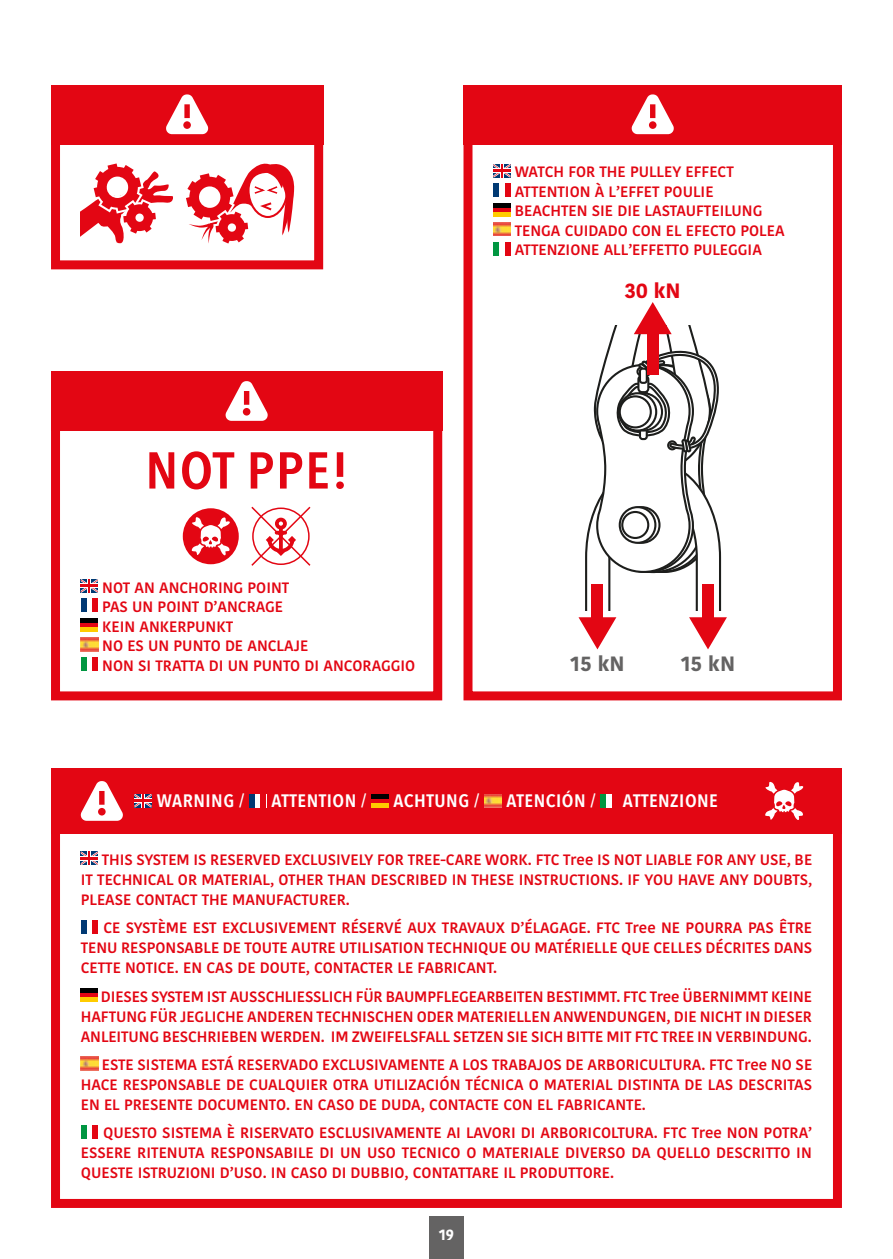
<style>
.page{position:relative;width:893px;height:1259px;background:#fff}
.page>*{position:absolute;margin:0;border:0;box-sizing:border-box;transform-origin:0 0}
.t1{font:700 20.7px "Kohinoor Devanagari";color:#646363}
.t2{font:700 20.7px "Kohinoor Devanagari";color:#e30613}
.t3{font:600 18px "Avenir Next Condensed";letter-spacing:.025em;color:#fff;scale:1.1 1}
.t4{font:600 15px/19.8px "Kohinoor Devanagari";color:#e30613;text-align:justify}
.t5{font:700 15px "Kohinoor Devanagari";color:#fff}
</style>
<div class="page">
<div style="left:429px;top:1216px;width:34px;height:43px;background:#646363"></div>
<div style="left:51px;top:85px;width:272px;height:184px;background:#fff;border:9px solid #e30613"></div>
<div style="left:51px;top:85px;width:272px;height:60px;background:#e30613"></div>
<svg style="left:186px;top:164px;width:108px;height:80px"></svg>
<svg style="left:81px;top:163px;width:92px;height:80px"></svg>
<div style="left:108px;top:178px;width:18px;height:18px;background:#fff;border-radius:50%"></div>
<svg style="left:166px;top:94px;width:42px;height:40px"></svg>
<div style="left:184px;top:104px;width:6px;height:14px;background:#e30613"></div>
<div style="left:183px;top:121px;width:8px;height:8px;background:#e30613;border-radius:50%"></div>
<div style="left:51px;top:371px;width:391px;height:329px;background:#fff;border:9px solid #e30613"></div>
<svg style="left:81px;top:579px;width:17px;height:13px"></svg>
<div style="left:81px;top:599px;width:6px;height:13px;background:#003973"></div>
<div style="left:92px;top:599px;width:6px;height:13px;background:#e30613"></div>
<div style="left:81px;top:618px;width:17px;height:13px;background:#e30613"></div>
<div style="left:81px;top:618px;width:17px;height:5px;background:#000"></div>
<hr style="left:81px;top:627px;width:17px;height:4px;background:#fc0">
<img style="left:81px;top:638px;width:17px;height:13px">
<div style="left:81px;top:657px;width:6px;height:13px;background:#009641"></div>
<div style="left:92px;top:657px;width:6px;height:13px;background:#e30613"></div>
<div style="left:183px;top:508px;width:56px;height:56px;background:#e30613;border-radius:50%"></div>
<svg style="left:190px;top:516px;width:42px;height:41px"></svg>
<svg style="left:251px;top:506px;width:60px;height:60px"></svg>
<div style="left:252px;top:507px;width:58px;height:58px;border:2px solid #e30613;border-radius:50%"></div>
<svg style="left:149px;top:451px;width:195px;height:38px"></svg>
<div style="left:51px;top:371px;width:391px;height:60px;background:#e30613"></div>
<svg style="left:226px;top:381px;width:42px;height:40px"></svg>
<div style="left:244px;top:391px;width:5px;height:14px;background:#e30613"></div>
<div style="left:243px;top:408px;width:7px;height:7px;background:#e30613;border-radius:50%"></div>
<div style="left:51px;top:768px;width:791px;height:440px;background:#fff;border:9px solid #e30613"></div>
<svg style="left:81px;top:851px;width:17px;height:14px"></svg>
<div style="left:81px;top:920px;width:6px;height:13px;background:#003973"></div>
<div style="left:92px;top:920px;width:6px;height:13px;background:#e30613"></div>
<svg style="left:81px;top:992px;width:17px;height:5px"></svg>
<hr style="left:81px;top:988px;width:17px;height:4px;background:#000">
<hr style="left:81px;top:997px;width:17px;height:4px;background:#fc0">
<img style="left:81px;top:1056px;width:17px;height:14px">
<div style="left:81px;top:1125px;width:6px;height:13px;background:#009641"></div>
<div style="left:92px;top:1125px;width:6px;height:13px;background:#e30613"></div>
<div style="left:51px;top:768px;width:791px;height:65px;background:#e30613"></div>
<svg style="left:134px;top:794px;width:18px;height:13px"></svg>
<svg style="left:255px;top:794px;width:5px;height:13px"></svg>
<div style="left:249px;top:794px;width:6px;height:13px;background:#003973"></div>
<svg style="left:371px;top:798px;width:17px;height:1px"></svg>
<hr style="left:371px;top:794px;width:17px;height:4px;background:#000">
<hr style="left:371px;top:803px;width:17px;height:4px;background:#fc0">
<img style="left:484px;top:794px;width:17px;height:13px">
<div style="left:600px;top:794px;width:18px;height:13px;background:#fff"></div>
<div style="left:600px;top:794px;width:6px;height:13px;background:#009641"></div>
<div style="left:612px;top:794px;width:6px;height:13px;background:#e30613"></div>
<svg style="left:81px;top:781px;width:42px;height:40px"></svg>
<div style="left:99px;top:791px;width:6px;height:13px;background:#e30613"></div>
<div style="left:98px;top:808px;width:8px;height:7px;background:#e30613;border-radius:50%"></div>
<svg style="left:765px;top:781px;width:39px;height:39px"></svg>
<div style="left:463px;top:85px;width:379px;height:615px;background:#fff;border:9px solid #e30613"></div>
<div style="left:463px;top:85px;width:379px;height:60px;background:#e30613"></div>
<svg style="left:632px;top:94px;width:42px;height:40px"></svg>
<div style="left:650px;top:104px;width:5px;height:14px;background:#e30613"></div>
<div style="left:649px;top:121px;width:7px;height:8px;background:#e30613;border-radius:50%"></div>
<svg style="left:493px;top:164px;width:17px;height:13px"></svg>
<div style="left:493px;top:183px;width:6px;height:14px;background:#003973"></div>
<div style="left:505px;top:183px;width:5px;height:14px;background:#e30613"></div>
<svg style="left:493px;top:207px;width:17px;height:5px"></svg>
<hr style="left:493px;top:203px;width:17px;height:4px;background:#000">
<hr style="left:493px;top:212px;width:17px;height:4px;background:#fc0">
<img style="left:493px;top:222px;width:17px;height:14px">
<div style="left:493px;top:242px;width:6px;height:13px;background:#009641"></div>
<div style="left:505px;top:242px;width:5px;height:13px;background:#e30613"></div>
<svg style="left:578px;top:617px;width:38px;height:32px"></svg>
<div style="left:592px;top:585px;width:11px;height:37px;background:#e30613"></div>
<svg style="left:689px;top:617px;width:38px;height:32px"></svg>
<div style="left:702px;top:585px;width:12px;height:37px;background:#e30613"></div>
<svg style="left:585px;top:302px;width:136px;height:308px"></svg>
<div style="left:647px;top:329px;width:11px;height:46px;background:#e30613"></div>
<p class="t4" style="left:515px;top:162px;width:271px;text-align:left">WATCH FOR THE PULLEY EFFECT<br>ATTENTION À L’EFFET POULIE<br>BEACHTEN SIE DIE LASTAUFTEILUNG<br>TENGA CUIDADO CON EL EFECTO POLEA<br>ATTENZIONE ALL’EFFETTO PULEGGIA</p>
<p class="t4" style="left:102px;top:578px;width:315px;text-align:left">NOT AN ANCHORING POINT<br>PAS UN POINT D’ANCRAGE<br>KEIN ANKERPUNKT<br>NO ES UN PUNTO DE ANCLAJE<br>NON SI TRATTA DI UN PUNTO DI ANCORAGGIO</p>
<h1 class="t2" style="left:625px;top:272px;width:58px">30 kN</h1>
<h1 class="t1" style="left:570px;top:645px;width:56px">15 kN</h1>
<h1 class="t1" style="left:681px;top:645px;width:56px">15 kN</h1>
<p class="t3" style="left:157px;top:785px;width:81px">WARNING /</p>
<p class="t3" style="left:271px;top:785px;width:88px">ATTENTION /</p>
<p class="t3" style="left:394px;top:785px;width:79px">ACHTUNG /</p>
<p class="t3" style="left:506px;top:785px;width:83px">ATENCIÓN /</p>
<p class="t3" style="left:623px;top:785px;width:88px">ATTENZIONE</p>
<p class="t4" style="left:81px;top:850px;width:733px;text-indent:21px">THIS SYSTEM IS RESERVED EXCLUSIVELY FOR TREE-CARE WORK. FTC Tree IS NOT LIABLE FOR ANY USE, BE IT TECHNICAL OR MATERIAL, OTHER THAN DESCRIBED IN THESE INSTRUCTIONS. IF YOU HAVE ANY DOUBTS, PLEASE CONTACT THE MANUFACTURER.</p>
<p class="t4" style="left:81px;top:918px;width:733px;text-indent:23px">CE SYSTÈME EST EXCLUSIVEMENT RÉSERVÉ AUX TRAVAUX D’ÉLAGAGE. FTC Tree NE POURRA PAS ÊTRE TENU RESPONSABLE DE TOUTE AUTRE UTILISATION TECHNIQUE OU MATÉRIELLE QUE CELLES DÉCRITES DANS CETTE NOTICE. EN CAS DE DOUTE, CONTACTER LE FABRICANT.</p>
<p class="t4" style="left:81px;top:986px;width:733px;text-indent:20px">DIESES SYSTEM IST AUSSCHLIESSLICH FÜR BAUMPFLEGEARBEITEN BESTIMMT. FTC Tree ÜBERNIMMT KEINE HAFTUNG FÜR JEGLICHE ANDEREN TECHNISCHEN ODER MATERIELLEN ANWENDUNGEN, DIE NICHT IN DIESER ANLEITUNG BESCHRIEBEN WERDEN. IM ZWEIFELSFALL SETZEN SIE SICH BITTE MIT FTC TREE IN VERBINDUNG.</p>
<p class="t4" style="left:81px;top:1055px;width:733px;text-indent:21px">ESTE SISTEMA ESTÁ RESERVADO EXCLUSIVAMENTE A LOS TRABAJOS DE ARBORICULTURA. FTC Tree NO SE HACE RESPONSABLE DE CUALQUIER OTRA UTILIZACIÓN TÉCNICA O MATERIAL DISTINTA DE LAS DESCRITAS EN EL PRESENTE DOCUMENTO. EN CASO DE DUDA, CONTACTE CON EL FABRICANTE.</p>
<p class="t4" style="left:81px;top:1123px;width:733px;text-indent:22px">QUESTO SISTEMA È RISERVATO ESCLUSIVAMENTE AI LAVORI DI ARBORICOLTURA. FTC Tree NON POTRA’ ESSERE RITENUTA RESPONSABILE DI UN USO TECNICO O MATERIALE DIVERSO DA QUELLO DESCRITTO IN QUESTE ISTRUZIONI D’USO. IN CASO DI DUBBIO, CONTATTARE IL PRODUTTORE.</p>
<p class="t5" style="left:439px;top:1221px;width:17px">19</p>
</div>
